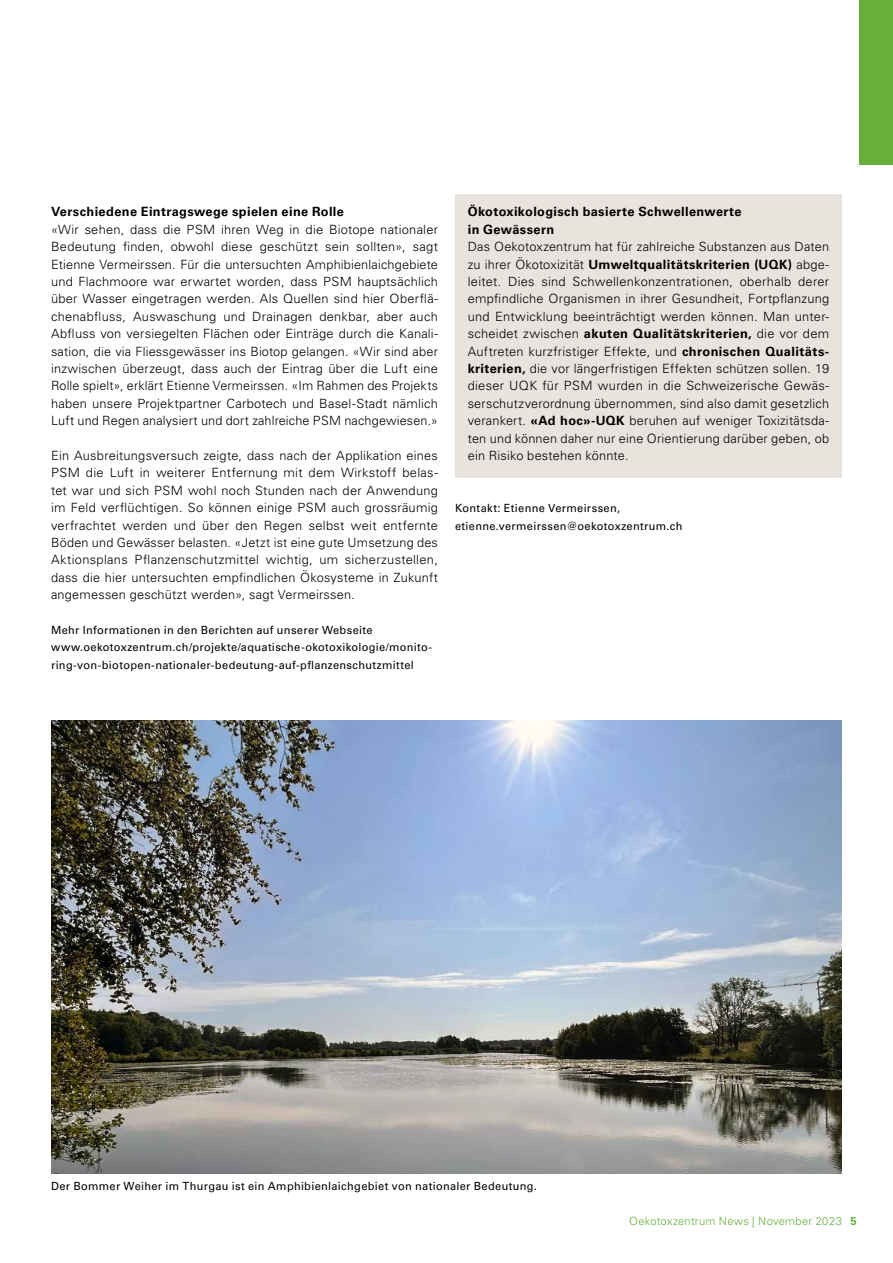
<style>
.page{position:relative;width:893px;height:1263px;background:#fff}
.page>*{position:absolute;margin:0;border:0;box-sizing:border-box;transform-origin:0 0}
.t1{font:300 12.75px/17.4px "Univers LT Std";letter-spacing:.015em;color:#000;text-align:justify}
.t2{font:700 12.75px/17.4px "Univers LT Std";letter-spacing:.03em;color:#000}
.t3{font:11.25px/17.4px "Univers LT Std";letter-spacing:.03em;color:#000}
.t4{font:300 11.25px "Univers LT Std";letter-spacing:.02em;color:#67af3b}
.s1{font-weight:700}
</style>
<div class="page">
<div style="left:859px;top:0;width:34px;height:164px;background:#67af3b"></div>
<img style="left:51px;top:721px;width:791px;height:452px">
<div style="left:455px;top:194px;width:387px;height:283px;background:#e8e3dc"></div>
<p class="t2" style="left:51px;top:203px;width:294px">Verschiedene Eintragswege spielen eine Rolle</p>
<p class="t1" style="left:51px;top:221px;width:388px">«Wir sehen, dass die PSM ihren Weg in die Biotope nationaler Bedeutung finden, obwohl diese geschützt sein sollten», sagt Etienne Vermeirssen. Für die untersuchten Amphibienlaichgebiete und Flachmoore war erwartet worden, dass PSM hauptsächlich über Wasser eingetragen werden. Als Quellen sind hier Oberflä&shy;chenabfluss, Auswaschung und Drainagen denkbar, aber auch Abfluss von versiegelten Flächen oder Einträge durch die Kanali&shy;sation, die via Fliessgewässer ins Biotop gelangen. «Wir sind aber inzwischen überzeugt, dass auch der Eintrag über die Luft eine Rolle spielt», erklärt Etienne Vermeirssen. «Im Rahmen des Projekts haben unsere Projektpartner Carbotech und Basel-Stadt nämlich Luft und Regen analysiert und dort zahlreiche PSM nachgewiesen.»</p>
<p class="t1" style="left:51px;top:447px;width:388px">Ein Ausbreitungsversuch zeigte, dass nach der Applikation eines PSM die Luft in weiterer Entfernung mit dem Wirkstoff belas&shy;tet war und sich PSM wohl noch Stunden nach der Anwendung im Feld verflüchtigen. So können einige PSM auch grossräumig verfrachtet werden und über den Regen selbst weit entfernte Böden und Gewässer belasten. «Jetzt ist eine gute Umsetzung des Aktionsplans Pflanzenschutzmittel wichtig, um sicherzustellen, dass die hier untersuchten empfindlichen Ökosysteme in Zukunft angemessen geschützt werden», sagt Vermeirssen.</p>
<p class="t3" style="left:51px;top:621px;width:383px">Mehr Informationen in den Berichten auf unserer Webseite www.oekotoxzentrum.ch/projekte/aquatische-okotoxikologie/monito&shy;ring-von-biotopen-nationaler-bedeutung-auf-pflanzenschutzmittel</p>
<p class="t2" style="left:468px;top:203px;width:275px">Ökotoxikologisch basierte Schwellenwerte in Gewässern</p>
<p class="t1" style="left:468px;top:238px;width:363px">Das Oekotoxzentrum hat für zahlreiche Substanzen aus Daten zu ihrer Ökotoxizität <span class="s1">Umweltqualitätskriterien (UQK)</span> abge&shy;leitet. Dies sind Schwellenkonzentrationen, oberhalb derer empfindliche Organismen in ihrer Gesundheit, Fortpflanzung und Entwicklung beeinträchtigt werden können. Man unter&shy;scheidet zwischen <span class="s1">akuten Qualitätskriterien,</span> die vor dem Auftreten kurzfristiger Effekte, und <span class="s1">chronischen Qualitäts&shy;kriterien,</span> die vor längerfristigen Effekten schützen sollen. 19 dieser UQK für PSM wurden in die Schweizerische Gewäs&shy;serschutzverordnung übernommen, sind also damit gesetzlich verankert. <span class="s1">«Ad hoc»-UQK</span> beruhen auf weniger Toxizitätsda&shy;ten und können daher nur eine Orientierung darüber geben, ob ein Risiko bestehen könnte.</p>
<p class="t3" style="left:455px;top:499px;width:229px">Kontakt: Etienne Vermeirssen, etienne.vermeirssen@oekotoxzentrum.ch</p>
<p class="t3" style="left:51px;top:1178px;width:487px">Der Bommer Weiher im Thurgau ist ein Amphibienlaichgebiet von nationaler Bedeutung.</p>
<p class="t4" style="left:629px;top:1214px;width:229px">Oekotoxzentrum News | November 2023 <span class="s1">5</span></p>
</div>
